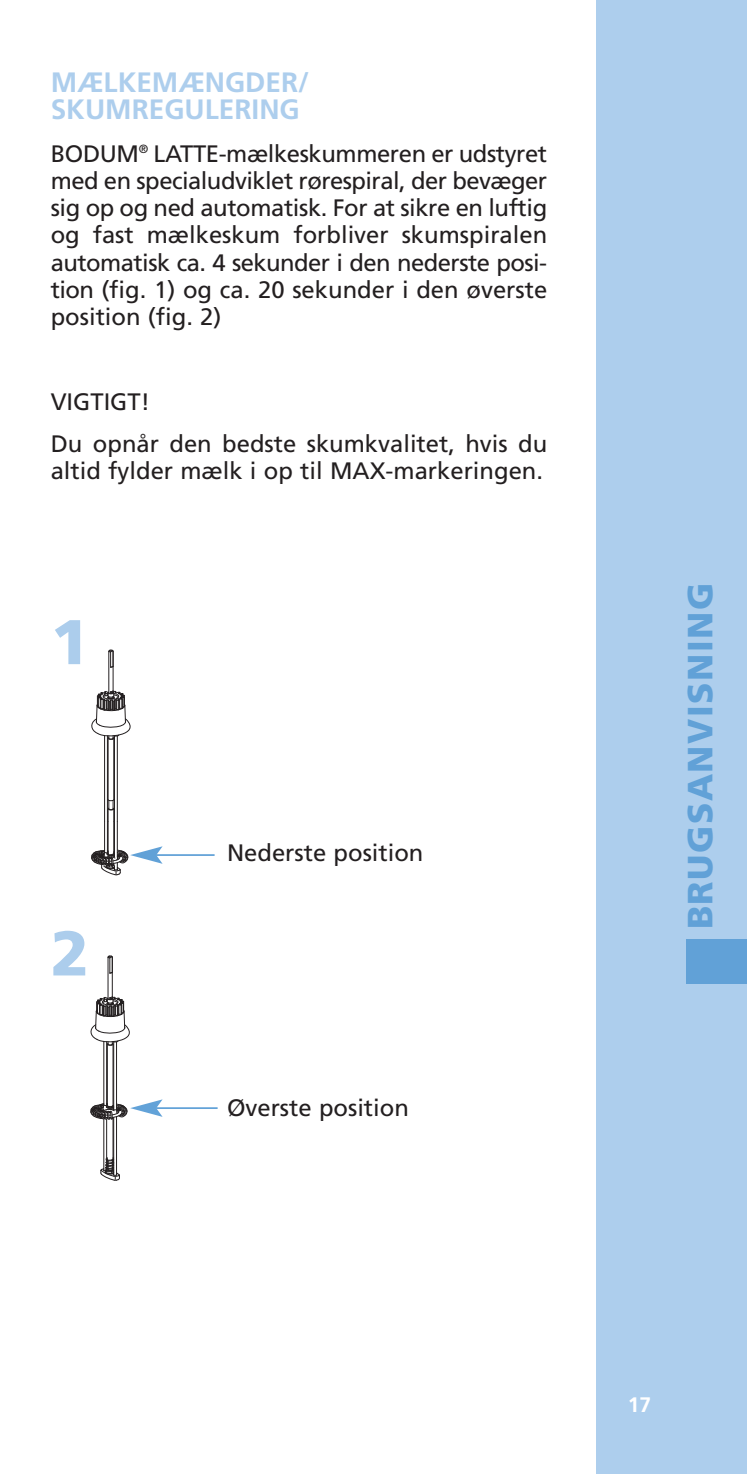
<style>
.page{position:relative;width:747px;height:1474px;background:#fff}
.page>*{position:absolute;margin:0;border:0;box-sizing:border-box;transform-origin:0 0}
.t1{font:900 63px "Frutiger";color:#accdec}
.t2{font:900 35px "Frutiger";letter-spacing:.045em;color:#61a1d7}
.t3{font:700 28px/27.3px "Frutiger";color:#adceed}
.t4{font:23.8px/27.3px "Frutiger";color:#231f20;text-align:justify}
.t5{font:700 21px "Frutiger";color:#fff}
</style>
<div class="page">
<div style="left:596px;top:0;width:150px;height:1474px;background:#adceed"></div>
<div style="left:686px;top:938px;width:60px;height:45px;background:#61a1d7"></div>
<hr style="left:112px;top:651px;width:2px;height:42px;background:#231f20">
<hr style="left:108px;top:651px;width:1px;height:42px;background:#231f20">
<hr style="left:107px;top:738px;width:2px;height:61px;background:#231f20">
<hr style="left:113px;top:738px;width:1px;height:61px;background:#231f20">
<hr style="left:114px;top:736px;width:1px;height:85px;background:#231f20">
<hr style="left:117px;top:736px;width:1px;height:85px;background:#231f20">
<hr style="left:104px;top:735px;width:1px;height:86px;background:#231f20">
<svg style="left:107px;top:798px;width:7px;height:23px"></svg>
<svg style="left:108px;top:649px;width:6px;height:19px"></svg>
<svg style="left:91px;top:690px;width:40px;height:50px"></svg>
<hr style="left:104px;top:821px;width:1px;height:31px;background:#231f20">
<hr style="left:117px;top:821px;width:1px;height:36px;background:#231f20">
<hr style="left:114px;top:821px;width:1px;height:36px;background:#231f20">
<hr style="left:113px;top:821px;width:1px;height:33px;background:#231f20">
<hr style="left:107px;top:821px;width:2px;height:33px;background:#231f20">
<hr style="left:112px;top:957px;width:1px;height:41px;background:#231f20">
<hr style="left:107px;top:957px;width:2px;height:41px;background:#231f20">
<hr style="left:107px;top:1044px;width:1px;height:61px;background:#231f20">
<hr style="left:112px;top:1044px;width:2px;height:61px;background:#231f20">
<hr style="left:112px;top:1117px;width:2px;height:42px;background:#231f20">
<hr style="left:116px;top:1116px;width:1px;height:59px;background:#231f20">
<hr style="left:116px;top:1042px;width:1px;height:67px;background:#231f20">
<hr style="left:103px;top:1041px;width:1px;height:64px;background:#231f20">
<hr style="left:103px;top:1119px;width:1px;height:51px;background:#231f20">
<hr style="left:106px;top:1119px;width:1px;height:39px;background:#231f20">
<hr style="left:106px;top:1041px;width:1px;height:64px;background:#231f20">
<svg style="left:107px;top:955px;width:6px;height:19px"></svg>
<svg style="left:100px;top:1156px;width:20px;height:25px"></svg>
<svg style="left:90px;top:996px;width:40px;height:50px"></svg>
<hr style="left:156px;top:854px;width:58px;height:2px;background:#61a1d7">
<svg style="left:91px;top:846px;width:71px;height:29px"></svg>
<hr style="left:156px;top:1107px;width:61px;height:2px;background:#62a2d8">
<svg style="left:90px;top:1099px;width:72px;height:21px"></svg>
<p class="t3" style="left:51px;top:71px;width:260px">MÆLKEMÆNGDER/<br>SKUMREGULERING</p>
<p class="t4" style="left:51px;top:141px;width:498px">BODUM<sup>®</sup> LATTE-mælkeskummeren er udstyret med en specialudviklet rørespiral, der bevæger sig op og ned automatisk. For at sikre en luftig og fast mælkeskum forbliver skumspiralen automatisk ca. 4 sekunder i den nederste posi&shy;tion (fig. 1) og ca. 20 sekunder i den øverste position (fig. 2)</p>
<p class="t4" style="left:51px;top:382px;width:498px;line-height:42.4px">VIGTIGT!<br>Du opnår den bedste skumkvalitet, hvis du</p>
<p class="t4" style="left:51px;top:459px;width:493px">altid fylder mælk i op til MAX-markeringen.</p>
<h1 class="t1" style="left:51px;top:618px;width:40px">1</h1>
<h1 class="t1" style="left:51px;top:929px;width:40px">2</h1>
<p class="t4" style="left:227px;top:840px;width:198px">Nederste position</p>
<p class="t4" style="left:227px;top:1096px;width:183px">Øverste position</p>
<h2 class="t2" style="left:686px;top:929px;width:348px;rotate:-90deg">BRUGSANVISNING</h2>
<p class="t5" style="left:627px;top:1395px;width:25px">17</p>
</div>
